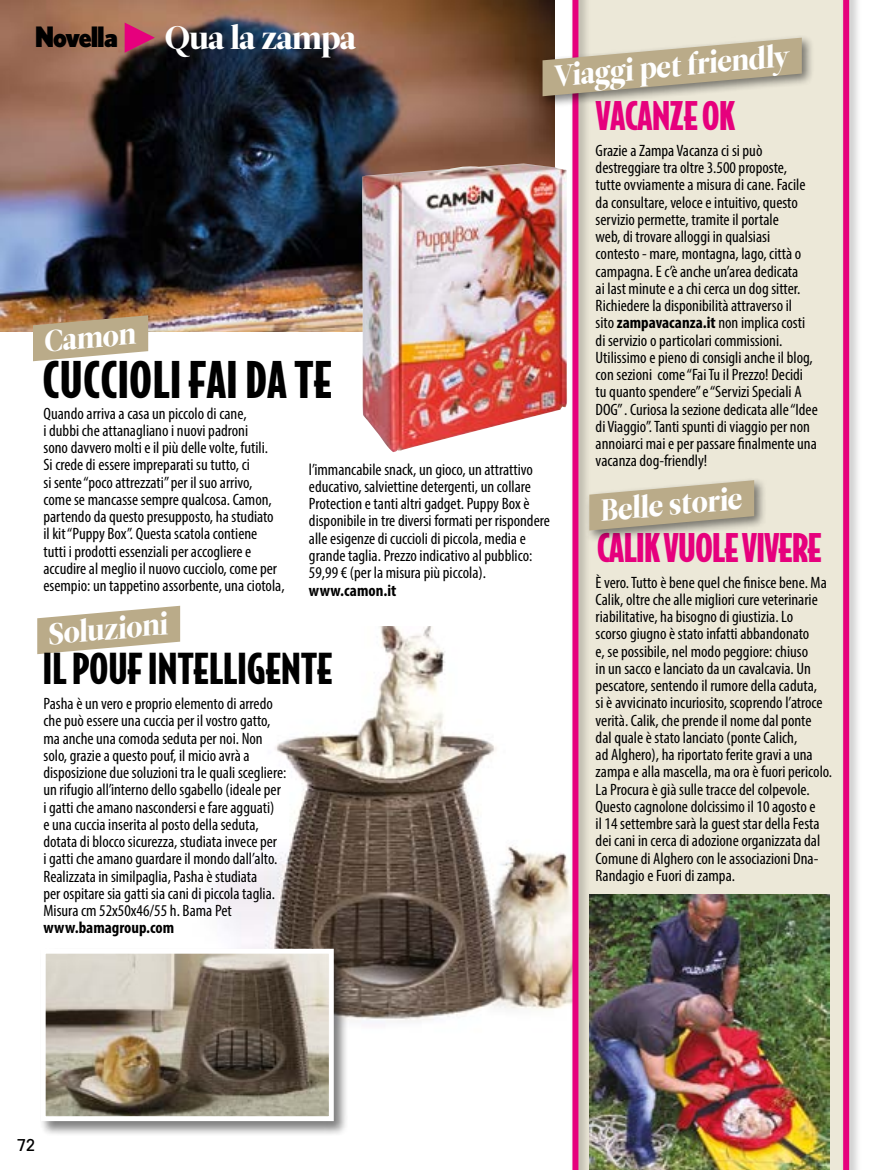
<style>
.page{position:relative;width:871px;height:1170px;background:#fff}
.page>*{position:absolute;margin:0;border:0;box-sizing:border-box;transform-origin:0 0}
.t1{font:900 48px "Bodega Sans";color:#000}
.t2{font:900 40.5px "Bodega Sans";letter-spacing:-.01em;color:#000}
.t3{font:900 37.5px "Bodega Sans";letter-spacing:-.03em;color:#e6007d}
.t4{font:32.55px "Leitura Display";letter-spacing:-.025em;color:#fff}
.t5{font:30.3px "Leitura Display";color:#fff;scale:.95 1}
.t6{font:900 28.05px "Nobel";letter-spacing:-.05em;color:#000;scale:.86 1}
.t7{font:condensed 16.5px/17.2px "Myriad Pro";color:#000}
.t8{font:700 condensed 16.5px "Myriad Pro";color:#000}
.t9{font:500 condensed 16.5px "Avant Garde";color:#000}
.s1{font-weight:700}
</style>
<div class="page">
<img style="left:215px;top:626px;width:354px;height:396px">
<img style="left:0;top:0;width:554px;height:332px">
<div style="left:575px;top:0;width:271px;height:1169px;background:#ece8d8"></div>
<svg style="left:37px;top:605px;width:179px;height:70px"></svg>
<div style="left:569px;top:0;width:22px;height:1169px;background:#000;opacity:.3"></div>
<div style="left:572px;top:0;width:6px;height:1169px;background:#e6007d"></div>
<img style="left:0;top:294px;width:184px;height:68px">
<div style="left:840px;top:0;width:22px;height:1169px;background:#000;opacity:.3"></div>
<div style="left:843px;top:0;width:6px;height:1169px;background:#e6007d"></div>
<svg style="left:569px;top:459px;width:195px;height:92px"></svg>
<svg style="left:507px;top:17px;width:305px;height:100px"></svg>
<img style="left:362px;top:163px;width:205px;height:289px">
<div style="left:40px;top:948px;width:309px;height:187px;background:#000;opacity:.5"></div>
<img style="left:47px;top:954px;width:281px;height:160px">
<div style="left:41px;top:948px;width:293px;height:172px;border:5px solid #fff"></div>
<img style="left:590px;top:894px;width:239px;height:275px">
<svg style="left:125px;top:23px;width:30px;height:30px"></svg>
<h3 class="t6" style="left:35px;top:20px;width:98px">Novella</h3>
<h3 class="t4" style="left:165px;top:18px;width:193px">Qua la zampa</h3>
<h3 class="t5" style="left:552px;top:58px;width:251px;rotate:-5deg">Viaggi pet friendly</h3>
<h3 class="t3" style="left:596px;top:91px;width:141px">VACANZE OK</h3>
<h3 class="t5" style="left:42px;top:323px;width:98px;rotate:-5deg">Camon</h3>
<h1 class="t1" style="left:43px;top:347px;width:291px">CUCCIOLI FAI DA TE</h1>
<p class="t7" style="left:43px;top:404px;width:243px">Quando arriva a casa un piccolo di cane,<br>i dubbi che attanagliano i nuovi padroni<br>sono davvero molti e il più delle volte, futili.<br>Si crede di essere impreparati su tutto, ci<br>si sente “poco attrezzati” per il suo arrivo,<br>come se mancasse sempre qualcosa. Camon, partendo da questo presupposto, ha studiato<br>il kit “Puppy Box”. Questa scatola contiene<br>tutti i prodotti essenziali per accogliere e accudire al meglio il nuovo cucciolo, come per esempio: un tappetino assorbente, una ciotola,</p>
<h3 class="t5" style="left:46px;top:616px;width:128px;rotate:-5deg">Soluzioni</h3>
<p class="t7" style="left:309px;top:460px;width:242px">l’immancabile snack, un gioco, un attrattivo educativo, salviettine detergenti, un collare Protection e tanti altri gadget. Puppy Box è disponibile in tre diversi formati per rispondere alle esigenze di cuccioli di piccola, media e grande taglia. Prezzo indicativo al pubblico:<br>59,99 € (per la misura più piccola).</p>
<p class="t8" style="left:309px;top:579px;width:89px">www.camon.it</p>
<h2 class="t2" style="left:43px;top:641px;width:292px">IL POUF INTELLIGENTE</h2>
<p class="t7" style="left:43px;top:694px;width:244px">Pasha è un vero e proprio elemento di arredo che può essere una cuccia per il vostro gatto, ma anche una comoda seduta per noi. Non solo, grazie a questo pouf, il micio avrà a disposizione due soluzioni tra le quali scegliere: un rifugio all’interno dello sgabello (ideale per i gatti che amano nascondersi e fare agguati)<br>e una cuccia inserita al posto della seduta, dotata di blocco sicurezza, studiata invece per<br>i gatti che amano guardare il mondo dall’alto.<br>Realizzata in similpaglia, Pasha è studiata<br>per ospitare sia gatti sia cani di piccola taglia.<br>Misura cm 52x50x46/55 h. Bama Pet</p>
<p class="t8" style="left:43px;top:917px;width:132px">www.bamagroup.com</p>
<p class="t7" style="left:596px;top:142px;width:224px">Grazie a Zampa Vacanza ci si può destreggiare tra oltre 3.500 proposte,<br>tutte ovviamente a misura di cane. Facile da consultare, veloce e intuitivo, questo servizio permette, tramite il portale<br>web, di trovare alloggi in qualsiasi contesto - mare, montagna, lago, città o campagna. E c’è anche un’area dedicata<br>ai last minute e a chi cerca un dog sitter.<br>Richiedere la disponibilità attraverso il<br>sito <span class="s1">zampavacanza.it</span> non implica costi di servizio o particolari commissioni.<br>Utilissimo e pieno di consigli anche il blog, con sezioni come “Fai Tu il Prezzo! Decidi tu quanto spendere” e “Servizi Speciali A DOG” . Curiosa la sezione dedicata alle “Idee di Viaggio”. Tanti spunti di viaggio per non annoiarci mai e per passare finalmente una vacanza dog-friendly!</p>
<h3 class="t5" style="left:598px;top:492px;width:151px;rotate:-5deg">Belle storie</h3>
<h3 class="t3" style="left:597px;top:523px;width:227px">CALIK VUOLE VIVERE</h3>
<p class="t7" style="left:596px;top:573px;width:238px">È vero. Tutto è bene quel che finisce bene. Ma Calik, oltre che alle migliori cure veterinarie riabilitative, ha bisogno di giustizia. Lo<br>scorso giugno è stato infatti abbandonato<br>e, se possibile, nel modo peggiore: chiuso<br>in un sacco e lanciato da un cavalcavia. Un pescatore, sentendo il rumore della caduta,<br>si è avvicinato incuriosito, scoprendo l’atroce verità. Calik, che prende il nome dal ponte<br>dal quale è stato lanciato (ponte Calich,<br>ad Alghero), ha riportato ferite gravi a una zampa e alla mascella, ma ora è fuori pericolo.<br>La Procura è già sulle tracce del colpevole.<br>Questo cagnolone dolcissimo il 10 agosto e<br>il 14 settembre sarà la guest star della Festa dei cani in cerca di adozione organizzata dal Comune di Alghero con le associazioni Dna-Randagio e Fuori di zampa.</p>
<p class="t9" style="left:17px;top:1134px;width:20px">72</p>
</div>
